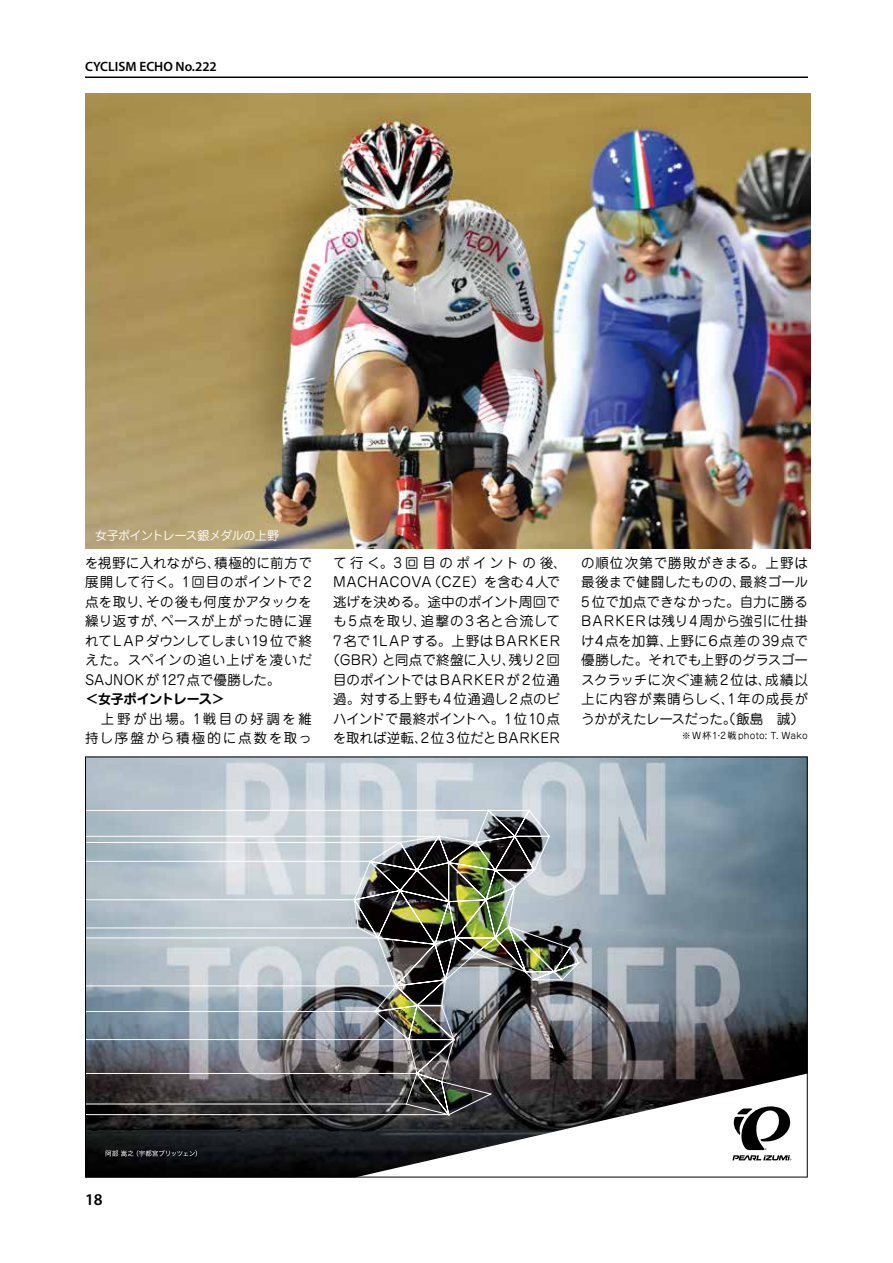
<style>
.page{position:relative;width:893px;height:1263px;background:#fff}
.page>*{position:absolute;margin:0;border:0;box-sizing:border-box;transform-origin:0 0}
.t1{font:600 16.5px "Myriad Pro";color:#000}
.t2{font:13.5px/19.5px "Jun 201 Pro";letter-spacing:.04em;color:#000;text-align:justify}
.t3{font:13.5px/19.5px "Jun 201 Pro";letter-spacing:.16em;color:#000}
.t4{font:600 13.5px "Myriad Pro";color:#000}
.t5{font:700 13.5px "Jun 501 Pro";letter-spacing:-.055em;color:#000}
.t6{font:12px "Jun 201 Pro";letter-spacing:-.05em;color:#fff}
.t7{font:9px "Jun 201 Pro";letter-spacing:.03em;color:#000}
</style>
<div class="page">
<hr style="left:85px;top:77px;width:723px;height:1px;background:#000">
<svg style="left:85px;top:756px;width:723px;height:422px;background:#848b90"></svg>
<img style="left:85px;top:94px;width:725px;height:454px">
<p class="t4" style="left:85px;top:58px;width:133px">CYCLISM ECHO No.222</p>
<p class="t6" style="left:95px;top:526px;width:185px">女子ポイントレース銀メダルの上野</p>
<p class="t2" style="left:85px;top:552px;width:228px">を視野に入れながら、積極的に前方で展開して行く。1回目のポイントで2点を取り、その後も何度かアタックを繰り返すが、ペースが上がった時に遅れてLAPダウンしてしまい19 位で終えた。スペインの追い上げを凌いだSAJNOKが127点で優勝した。</p>
<p class="t5" style="left:85px;top:688px;width:141px">＜女子ポイントレース＞</p>
<p class="t3" style="left:85px;top:707px;width:228px">　上野が出場。1戦目の好調を維持し序盤から積極的に点数を取っ</p>
<p class="t2" style="left:326px;top:551px;width:242px;text-align:center">て行く。3回目のポイントの後、<br>MACHACOVA（CZE）を含む4人で逃げを決める。途中のポイント周回でも5点を取り、追撃の3 名と合流して<br>7名で1LAPする。上野はBARKER（GBR）と同点で終盤に入り、残り2回目のポイントではBARKERが2位通過。対する上野も4位通過し2点のビハインドで最終ポイントへ。1位10点を取れば逆転、2位3位だとBARKER</p>
<p class="t2" style="left:581px;top:551px;width:228px">の順位次第で勝敗がきまる。上野は最後まで健闘したものの、最終ゴール5位で加点できなかった。自力に勝るBARKERは残り4周から強引に仕掛け４点を加算、上野に６点差の39点で優勝した。それでも上野のグラスゴースクラッチに次ぐ連続 2位は、成績以上に内容が素晴らしく、1年の成長がうかがえたレースだった。（飯島　誠）</p>
<p class="t7" style="left:682px;top:729px;width:128px">※W杯1・2戦 photo: T. Wako</p>
<p class="t1" style="left:85px;top:1188px;width:19px">18</p>
</div>
